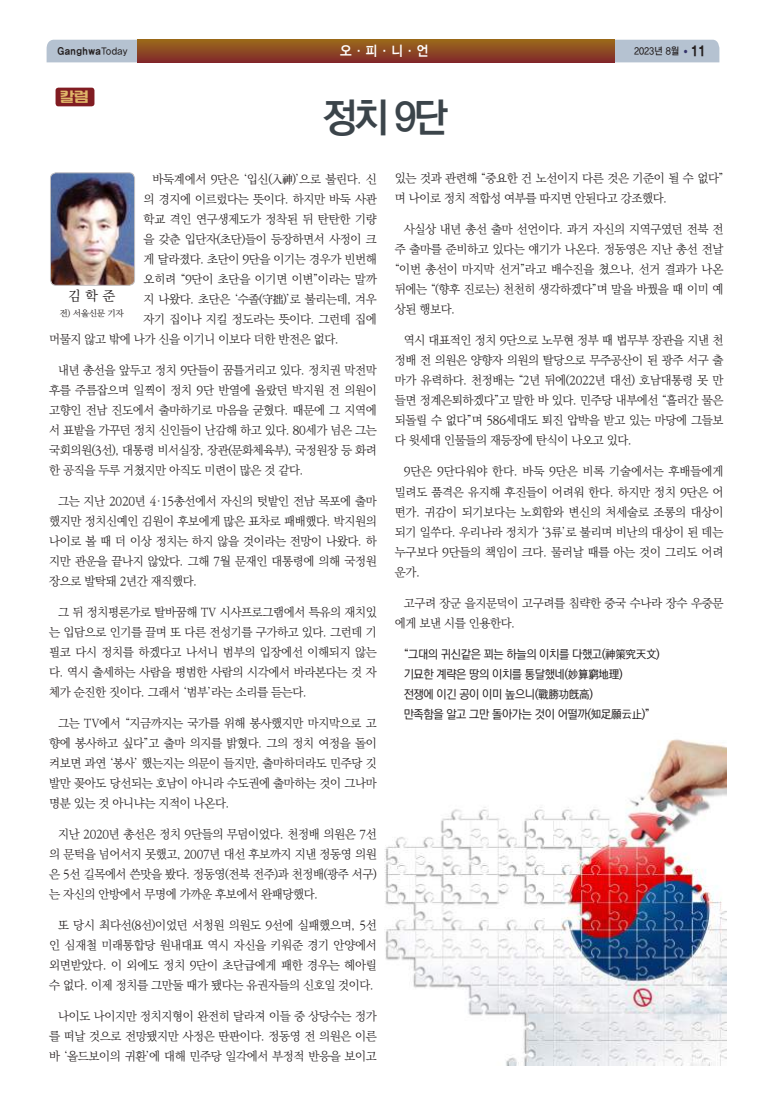
<style>
.page{position:relative;width:766px;height:1112px;background:#fff}
.page>*{position:absolute;margin:0;border:0;box-sizing:border-box;transform-origin:0 0}
.t1{font:700 40px "Ko Pub Dotum";color:#3b444a}
.t2{font:14px "YDIYGO340";color:#fff;scale:.9 1}
.t3{font:14px "YDIY Mj O330";color:#241f1f}
.t4{font:14px "Dankook B";color:#e0b669}
.t5{font:14px "YDIYGO360";color:#241f1f;scale:.9 1}
.t6{font:300 12px/20px "Ko Pub Batang";letter-spacing:-.03em;color:#241f1f;text-align:justify}
.t7{font:500 12px/20px "Ko Pub Dotum";letter-spacing:-.03em;color:#241f1f}
.t8{font:10px "YDIYGO350";letter-spacing:.05em;color:#241f1f;scale:.9 1}
.t9{font:10px "YDIYGO330";color:#241f1f;scale:.9 1}
.t10{font:9px "YDIY Mj O330";letter-spacing:-.05em;color:#241f1f}
.s1{font-family:"YDIYGO330"}
.s2{font-family:"YDIYGO310";font-size:5px;color:#35336b}
</style>
<div class="page">
<img style="left:384px;top:739px;width:342px;height:325px">
<div style="left:56px;top:88px;width:38px;height:18px;background:#811c22;border-radius:3px"></div>
<img style="left:52px;top:174px;width:81px;height:110px">
<div style="left:50px;top:172px;width:85px;height:114px;border:1px solid #c0bfc1;border-radius:6px"></div>
<div style="left:47px;top:40px;width:672px;height:22px;background:#b5c2d1"></div>
<div style="left:138px;top:40px;width:476px;height:22px;background:linear-gradient(to bottom,#9a681c,#822d2a)"></div>
<p class="t8" style="left:57px;top:46px;width:80px">Ganghwa<span class="s1">Today</span></p>
<p class="t2" style="left:340px;top:43px;width:99px">오·피·니·언</p>
<p class="t9" style="left:634px;top:45px;width:62px">2023년 8월 <span class="s2">●</span></p>
<p class="t5" style="left:691px;top:43px;width:17px">11</p>
<p class="t4" style="left:61px;top:90px;width:29px">칼럼</p>
<h1 class="t1" style="left:323px;top:98px;width:127px">정치 9단</h1>
<p class="t6" style="left:152px;top:169px;width:226px">바둑계에서 9단은 ‘입신(入神)’으로 불린다. 신</p>
<p class="t6" style="left:143px;top:189px;width:234px">의 경지에 이르렀다는 뜻이다. 하지만 바둑 사관</p>
<p class="t6" style="left:143px;top:209px;width:235px">학교 격인 연구생제도가 정착된 뒤 탄탄한 기량</p>
<p class="t6" style="left:143px;top:229px;width:234px">을 갖춘 입단자(초단)들이 등장하면서 사정이 크</p>
<p class="t6" style="left:143px;top:249px;width:234px">게 달라졌다. 초단이 9단을 이기는 경우가 빈번해</p>
<p class="t6" style="left:143px;top:269px;width:234px">오히려 “9단이 초단을 이기면 이변”이라는 말까</p>
<p class="t6" style="left:143px;top:289px;width:234px">지 나왔다. 초단은 ‘수졸(守拙)’로 불리는데, 겨우</p>
<p class="t6" style="left:143px;top:309px;width:234px">자기 집이나 지킬 정도라는 뜻이다. 그런데 집에</p>
<p class="t6" style="left:49px;top:329px;width:291px">머물지 않고 밖에 나가 신을 이기니 이보다 더한 반전은 없다.</p>
<p class="t6" style="left:49px;top:360px;width:329px;text-indent:9px">내년 총선을 앞두고 정치 9단들이 꿈틀거리고 있다. 정치권 막전막 후를 주름잡으며 일찍이 정치 9단 반열에 올랐던 박지원 전 의원이 고향인 전남 진도에서 출마하기로 마음을 굳혔다. 때문에 그 지역에 서 표밭을 가꾸던 정치 신인들이 난감해 하고 있다. 80세가 넘은 그는 국회의원(3선), 대통령 비서실장, 장관(문화체육부), 국정원장 등 화려 한 공직을 두루 거쳤지만 아직도 미련이 많은 것 같다.</p>
<p class="t6" style="left:49px;top:491px;width:329px;text-indent:9px">그는 지난 2020년 4·15총선에서 자신의 텃밭인 전남 목포에 출마 했지만 정치신예인 김원이 후보에게 많은 표차로 패배했다. 박지원의 나이로 볼 때 더 이상 정치는 하지 않을 것이라는 전망이 나왔다. 하 지만 관운을 끝나지 않았다. 그해 7월 문재인 대통령에 의해 국정원 장으로 발탁돼 2년간 재직했다.</p>
<p class="t6" style="left:49px;top:602px;width:329px;text-indent:9px">그 뒤 정치평론가로 탈바꿈해 TV 시사프로그램에서 특유의 재치있 는 입담으로 인기를 끌며 또 다른 전성기를 구가하고 있다. 그런데 기 필코 다시 정치를 하겠다고 나서니 범부의 입장에선 이해되지 않는 다. 역시 출세하는 사람을 평범한 사람의 시각에서 바라본다는 것 자 체가 순진한 짓이다. 그래서 ‘범부’라는 소리를 듣는다.</p>
<p class="t6" style="left:49px;top:713px;width:329px;text-indent:9px">그는 TV에서 “지금까지는 국가를 위해 봉사했지만 마지막으로 고 향에 봉사하고 싶다”고 출마 의지를 밝혔다. 그의 정치 여정을 돌이 켜보면 과연 ‘봉사’ 했는지는 의문이 들지만, 출마하더라도 민주당 깃 발만 꽂아도 당선되는 호남이 아니라 수도권에 출마하는 것이 그나마 명분 있는 것 아니냐는 지적이 나온다.</p>
<p class="t6" style="left:49px;top:824px;width:329px;text-indent:9px">지난 2020년 총선은 정치 9단들의 무덤이었다. 천정배 의원은 7선 의 문턱을 넘어서지 못했고, 2007년 대선 후보까지 지낸 정동영 의원 은 5선 길목에서 쓴맛을 봤다. 정동영(전북 전주)과 천정배(광주 서구) 는 자신의 안방에서 무명에 가까운 후보에서 완패당했다.</p>
<p class="t6" style="left:49px;top:915px;width:329px;text-indent:9px">또 당시 최다선(8선)이었던 서청원 의원도 9선에 실패했으며, 5선 인 심재철 미래통합당 원내대표 역시 자신을 키워준 경기 안양에서 외면받았다. 이 외에도 정치 9단이 초단급에게 패한 경우는 헤아릴 수 없다. 이제 정치를 그만둘 때가 됐다는 유권자들의 신호일 것이다.</p>
<p class="t6" style="left:49px;top:1006px;width:329px;text-indent:9px">나이도 나이지만 정치지형이 완전히 달라져 이들 중 상당수는 정가 를 떠날 것으로 전망됐지만 사정은 딴판이다. 정동영 전 의원은 이른 바 ‘올드보이의 귀환’에 대해 민주당 일각에서 부정적 반응을 보이고</p>
<p class="t3" style="left:68px;top:289px;width:49px">김 학 준</p>
<p class="t10" style="left:59px;top:309px;width:66px">전) 서울신문 기자</p>
<p class="t6" style="left:395px;top:169px;width:330px">있는 것과 관련해 “중요한 건 노선이지 다른 것은 기준이 될 수 없다” 며 나이로 정치 적합성 여부를 따지면 안된다고 강조했다.</p>
<p class="t6" style="left:395px;top:220px;width:330px;text-indent:9px">사실상 내년 총선 출마 선언이다. 과거 자신의 지역구였던 전북 전 주 출마를 준비하고 있다는 얘기가 나온다. 정동영은 지난 총선 전날 “이번 총선이 마지막 선거”라고 배수진을 쳤으나, 선거 결과가 나온 뒤에는 “(향후 진로는) 천천히 생각하겠다”며 말을 바꿨을 때 이미 예 상된 행보다.</p>
<p class="t6" style="left:395px;top:331px;width:330px;text-indent:9px">역시 대표적인 정치 9단으로 노무현 정부 때 법무부 장관을 지낸 천 정배 전 의원은 양향자 의원의 탈당으로 무주공산이 된 광주 서구 출 마가 유력하다. 천정배는 “2년 뒤에(2022년 대선) 호남대통령 못 만 들면 정계은퇴하겠다”고 말한 바 있다. 민주당 내부에선 “흘러간 물은 되돌릴 수 없다”며 586세대도 퇴진 압박을 받고 있는 마당에 그들보 다 윗세대 인물들의 재등장에 탄식이 나오고 있다.</p>
<p class="t6" style="left:395px;top:462px;width:330px;text-indent:9px">9단은 9단다워야 한다. 바둑 9단은 비록 기술에서는 후배들에게 밀려도 품격은 유지해 후진들이 어려워 한다. 하지만 정치 9단은 어 떤가. 귀감이 되기보다는 노회함와 변신의 처세술로 조롱의 대상이 되기 일쑤다. 우리나라 정치가 ‘3류’로 불리며 비난의 대상이 된 데는 누구보다 9단들의 책임이 크다. 물러날 때를 아는 것이 그리도 어려 운가.</p>
<p class="t6" style="left:395px;top:593px;width:330px;text-indent:9px">고구려 장군 을지문덕이 고구려를 침략한 중국 수나라 장수 우중문 에게 보낸 시를 인용한다.</p>
<p class="t7" style="left:403px;top:644px;width:258px">“그대의 귀신같은 꾀는 하늘의 이치를 다했고(神策究天文) 기묘한 계략은 땅의 이치를 통달했네(妙算窮地理)<br>전쟁에 이긴 공이 이미 높으니(戰勝功旣高)<br>만족함을 알고 그만 돌아가는 것이 어떨까(知足願云止)”</p>
</div>
